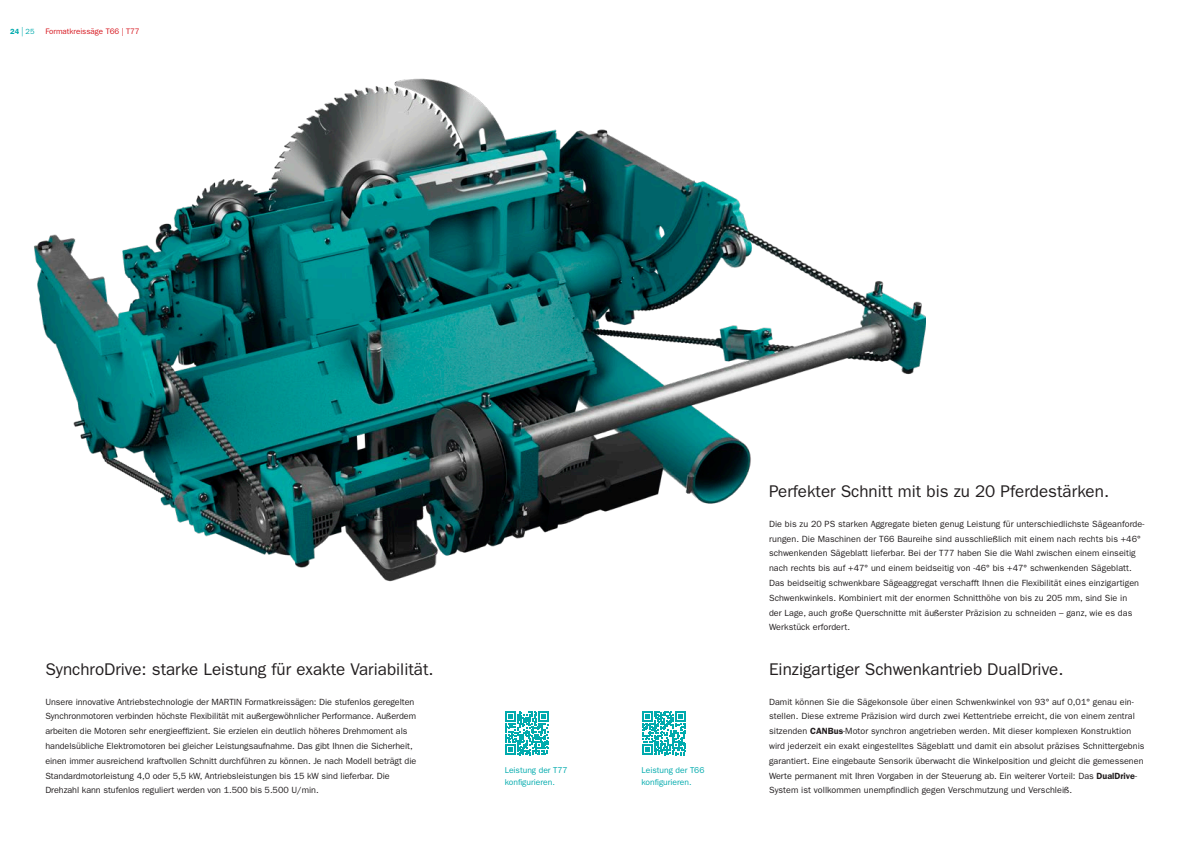
<style>
.page{position:relative;width:1191px;height:842px;background:#fff}
.page>*{position:absolute;margin:0;border:0;box-sizing:border-box;transform-origin:0 0}
.t1{font:17px "ITC Franklin Gothic Std";color:#231f20}
.t2{font:9px/14.8px "ITC Franklin Gothic Std";letter-spacing:.005em;color:#231f20}
.t3{font:8.5px/11.7px "ITC Franklin Gothic Std";color:#00aaad}
.t4{font:8px "ITC Franklin Gothic Std";color:#d7171f}
.t5{font:600 7.5px "ITC Franklin Gothic Std";color:#00aaad}
.s1{font-weight:400;font-size:9.4px}
.s2{font-weight:400}
.s3{font-weight:600}
</style>
<div class="page">
<img style="left:34px;top:78px;width:891px;height:504px">
<svg style="left:505px;top:711px;width:44px;height:44px"></svg>
<svg style="left:642px;top:711px;width:44px;height:44px"></svg>
<p class="t5" style="left:10px;top:27px;width:26px">24 <span class="s1">|</span> <span class="s2">25</span></p>
<p class="t4" style="left:45px;top:27px;width:96px">Formatkreissäge T66 | T77</p>
<h1 class="t1" style="left:769px;top:482px;width:341px">Perfekter Schnitt mit bis zu 20 Pferdestärken.</h1>
<p class="t2" style="left:769px;top:516px;width:377px">Die bis zu 20 PS starken Aggregate bieten genug Leistung für unterschiedlichste Sägeanforde&shy;rungen. Die Maschinen der T66 Baureihe sind ausschließlich mit einem nach rechts bis +46° schwenkenden Sägeblatt lieferbar. Bei der T77 haben Sie die Wahl zwischen einem einseitig nach rechts bis auf +47° und einem beidseitig von -46° bis +47° schwenkenden Sägeblatt.<br>Das beidseitig schwenkbare Sägeaggregat verschafft Ihnen die Flexibilität eines einzigartigen Schwenkwinkels. Kombiniert mit der enormen Schnitthöhe von bis zu 205 mm, sind Sie in<br>der Lage, auch große Querschnitte mit äußerster Präzision zu schneiden – ganz, wie es das Werkstück erfordert.</p>
<h1 class="t1" style="left:45px;top:659px;width:390px">SynchroDrive: starke Leistung für exakte Variabilität.</h1>
<h1 class="t1" style="left:769px;top:659px;width:296px">Einzigartiger Schwenkantrieb DualDrive.</h1>
<p class="t2" style="left:769px;top:694px;width:377px">Damit können Sie die Sägekonsole über einen Schwenkwinkel von 93° auf 0,01° genau ein&shy;stellen. Diese extreme Präzision wird durch zwei Kettentriebe erreicht, die von einem zentral sitzenden <span class="s3">CANBus</span>-Motor synchron angetrieben werden. Mit dieser komplexen Konstruktion wird jederzeit ein exakt eingestelltes Sägeblatt und damit ein absolut präzises Schnittergebnis garantiert. Eine eingebaute Sensorik überwacht die Winkelposition und gleicht die gemessenen Werte permanent mit Ihren Vorgaben in der Steuerung ab. Ein weiterer Vorteil: Das <span class="s3">DualDrive</span>-System ist vollkommen unempfindlich gegen Verschmutzung und Verschleiß.</p>
<p class="t2" style="left:45px;top:694px;width:372px">Unsere innovative Antriebstechnologie der MARTIN Formatkreissägen: Die stufenlos geregelten Synchronmotoren verbinden höchste Flexibilität mit außergewöhnlicher Performance. Außerdem arbeiten die Motoren sehr energieeffizient. Sie erzielen ein deutlich höheres Drehmoment als handelsübliche Elektromotoren bei gleicher Leistungsaufnahme. Das gibt Ihnen die Sicherheit, einen immer ausreichend kraftvollen Schnitt durchführen zu können. Je nach Modell beträgt die Standardmotorleistung 4,0 oder 5,5 kW, Antriebsleistungen bis 15 kW sind lieferbar. Die Drehzahl kann stufenlos reguliert werden von 1.500 bis 5.500 U/min.</p>
<p class="t3" style="left:505px;top:765px;width:64px">Leistung der T77 konfigurieren.</p>
<p class="t3" style="left:641px;top:765px;width:64px">Leistung der T66 konfigurieren.</p>
</div>
